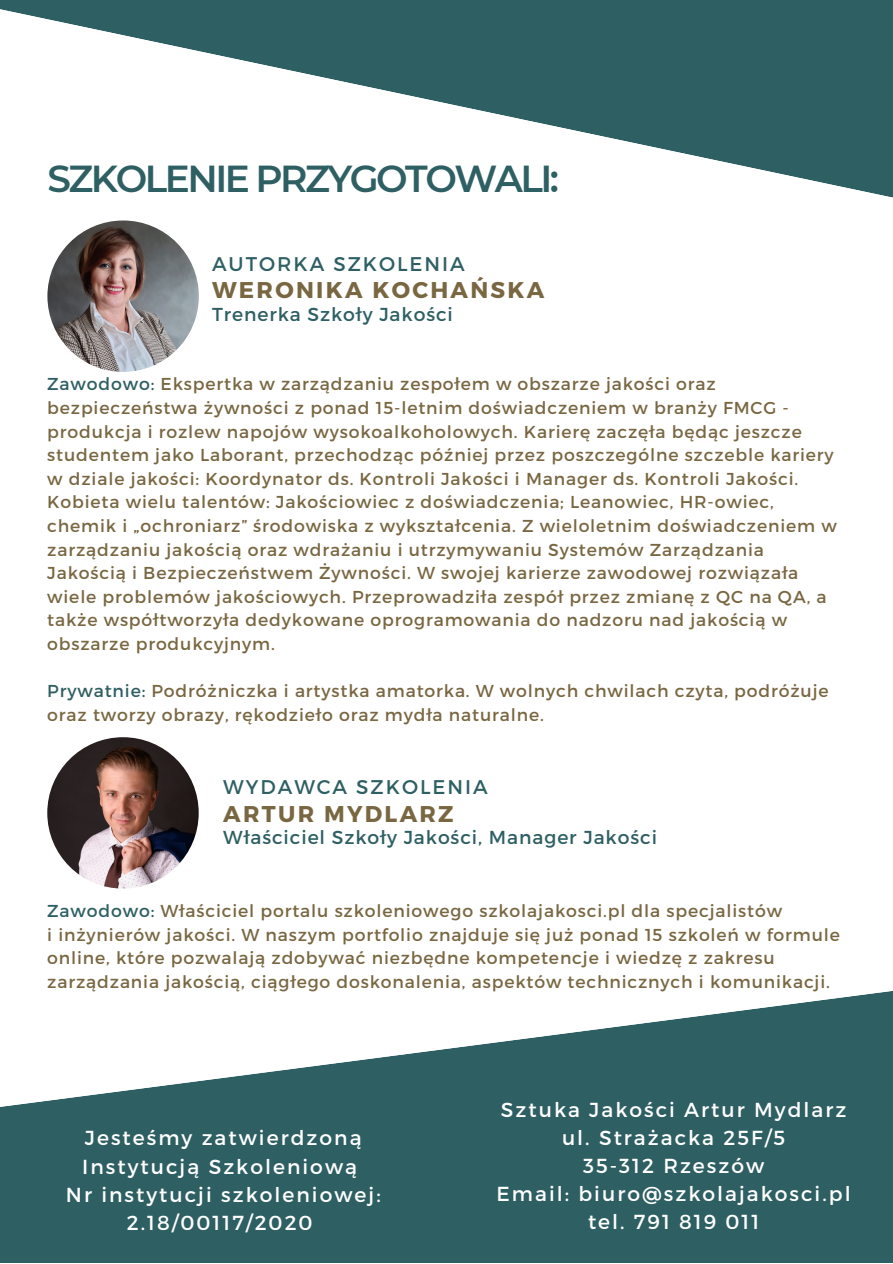
<style>
.page{position:relative;width:893px;height:1264px;background:#fff}
.page>*{position:absolute;margin:0;border:0;box-sizing:border-box;transform-origin:0 0}
.t1{font:600 37.5px "Montserrat";letter-spacing:-.065em;color:#2e5f63}
.t2{font:700 22.8px "Montserrat";letter-spacing:.1em;color:#796742}
.t3{font:20.25px/28px "Montserrat";letter-spacing:.1em;color:#fff;text-align:center}
.t4{font:19.8px "Montserrat";letter-spacing:.1em;color:#2e5f63}
.t5{font:18.75px "Montserrat";letter-spacing:.05em;color:#2e5f63}
.t6{font:17.25px/23.5px "Montserrat";letter-spacing:.05em;color:#796742}
.s1{color:#2e5f63}
</style>
<div class="page">
<svg style="left:0;top:0;width:892px;height:198px;fill:#2e5f63"></svg>
<svg style="left:0;top:991px;width:892px;height:271px;fill:#2e5f63"></svg>
<img style="left:47px;top:220px;width:152px;height:152px;border-radius:50%">
<img style="left:47px;top:737px;width:152px;height:151px;border-radius:50%">
<h1 class="t1" style="left:47px;top:156px;width:513px">SZKOLENIE PRZYGOTOWALI:</h1>
<p class="t4" style="left:212px;top:251px;width:254px">AUTORKA SZKOLENIA</p>
<h2 class="t2" style="left:212px;top:275px;width:334px">WERONIKA KOCHAŃSKA</h2>
<p class="t5" style="left:212px;top:302px;width:242px">Trenerka Szkoły Jakości</p>
<p class="t6" style="left:47px;top:371px;width:790px"><span class="s1">Zawodowo:</span> Ekspertka w zarządzaniu zespołem w obszarze jakości oraz bezpieczeństwa żywności z ponad 15-letnim doświadczeniem w branży FMCG - produkcja i rozlew napojów wysokoalkoholowych. Karierę zaczęła będąc jeszcze studentem jako Laborant, przechodząc później przez poszczególne szczeble kariery w dziale jakości: Koordynator ds. Kontroli Jakości i Manager ds. Kontroli Jakości.<br>Kobieta wielu talentów: Jakościowiec z doświadczenia; Leanowiec, HR-owiec, chemik i „ochroniarz” środowiska z wykształcenia. Z wieloletnim doświadczeniem w zarządzaniu jakością oraz wdrażaniu i utrzymywaniu Systemów Zarządzania Jakością i Bezpieczeństwem Żywności. W swojej karierze zawodowej rozwiązała wiele problemów jakościowych. Przeprowadziła zespół przez zmianę z QC na QA, a także współtworzyła dedykowane oprogramowania do nadzoru nad jakością w obszarze produkcyjnym.</p>
<p class="t6" style="left:47px;top:678px;width:782px"><span class="s1">Prywatnie:</span> Podróżniczka i artystka amatorka. W wolnych chwilach czyta, podróżuje oraz tworzy obrazy, rękodzieło oraz mydła naturalne.</p>
<p class="t4" style="left:223px;top:773px;width:266px">WYDAWCA SZKOLENIA</p>
<h2 class="t2" style="left:223px;top:798px;width:232px">ARTUR MYDLARZ</h2>
<p class="t5" style="left:223px;top:825px;width:435px">Właściciel Szkoły Jakości, Manager Jakości</p>
<p class="t6" style="left:47px;top:898px;width:794px"><span class="s1">Zawodowo:</span> Właściciel portalu szkoleniowego szkolajakosci.pl dla specjalistów<br>i inżynierów jakości. W naszym portfolio znajduje się już ponad 15 szkoleń w formule online, które pozwalają zdobywać niezbędne kompetencje i wiedzę z zakresu zarządzania jakością, ciągłego doskonalenia, aspektów technicznych i komunikacji.</p>
<p class="t3" style="left:66px;top:1123px;width:316px">Jesteśmy zatwierdzoną<br>Instytucją Szkoleniową<br>Nr instytucji szkoleniowej:<br>2.18/00117/2020</p>
<p class="t3" style="left:496px;top:1094px;width:355px">Sztuka Jakości Artur Mydlarz ul. Strażacka 25F/5<br>35-312 Rzeszów<br>Email: biuro@szkolajakosci.pl tel. 791 819 011</p>
</div>
